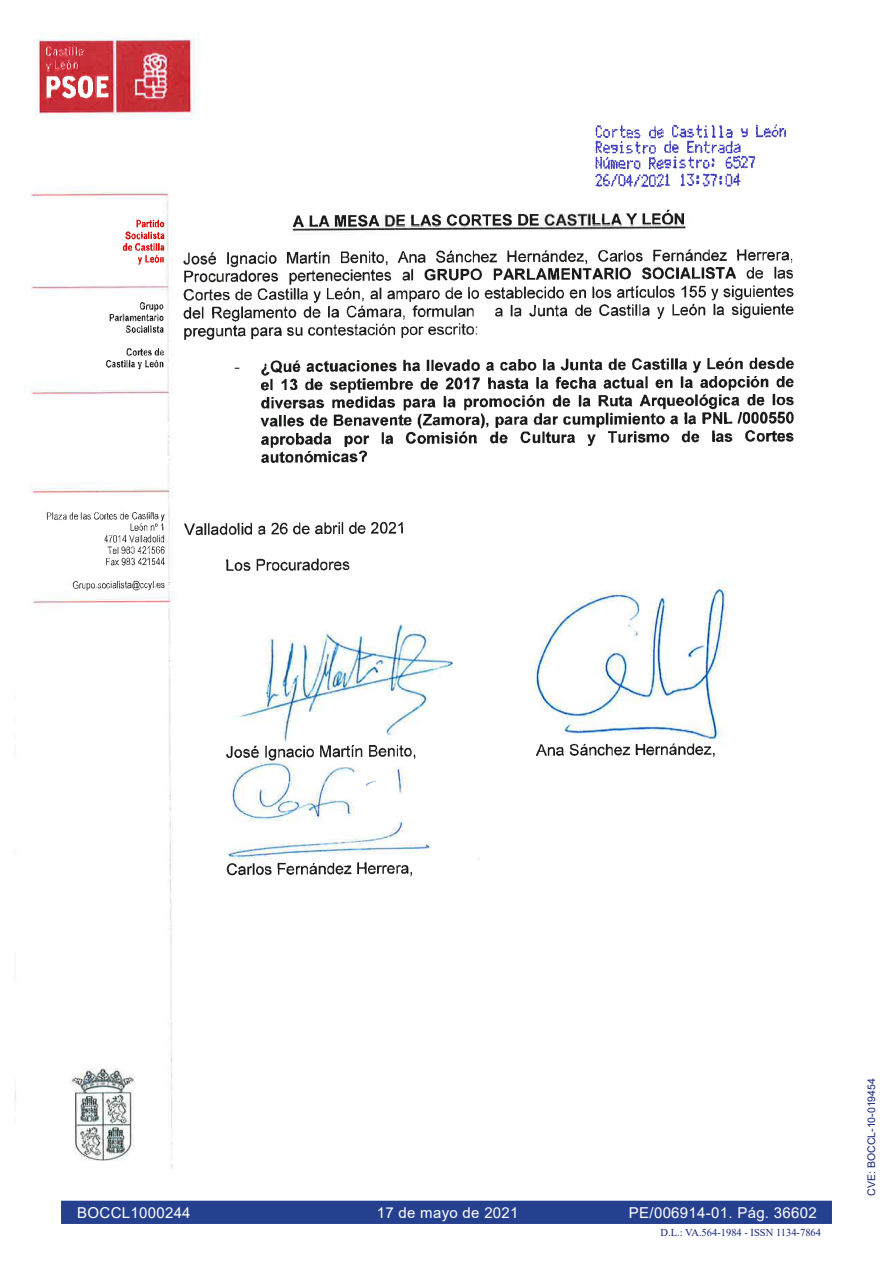
<style>
.page{position:relative;width:893px;height:1263px;background:#fff}
.page>*{position:absolute;margin:0;border:0;box-sizing:border-box;transform-origin:0 0}
.E_CVE{font:15px "Arial";letter-spacing:.02em;color:#fff}
.t1{font:10.5px "Times New Roman";color:#132477}
.t2{font:10.5px "Arial";color:#132477}
</style>
<div class="page">
<div style="left:60px;top:1200px;width:773px;height:25px;background:#25408f"></div>
<div style="left:60px;top:1199px;width:773px;height:26px;border:2px solid #fff"></div>
<img style="left:15px;top:33px;width:818px;height:1167px">
<img style="left:45px;top:47px;width:66px;height:52px">
<img style="left:595px;top:125px;width:192px;height:63px">
<img style="left:48px;top:209px;width:747px;height:667px">
<svg style="left:365px;top:780px;width:11px;height:6px"></svg>
<p class="E_CVE" style="left:77px;top:1202px;width:115px">BOCCL1000244</p>
<p class="E_CVE" style="left:377px;top:1202px;width:143px">17 de mayo de 2021</p>
<p class="E_CVE" style="left:629px;top:1202px;width:189px">PE/006914-01. Pág. 36602</p>
<p class="t1" style="left:661px;top:1225px;width:162px">D.L.: VA.564-1984 - ISSN 1134-7864</p>
<p class="t2" style="left:864px;top:1195px;width:119px;rotate:-90deg">CVE: BOCCL-10-019454</p>
</div>
